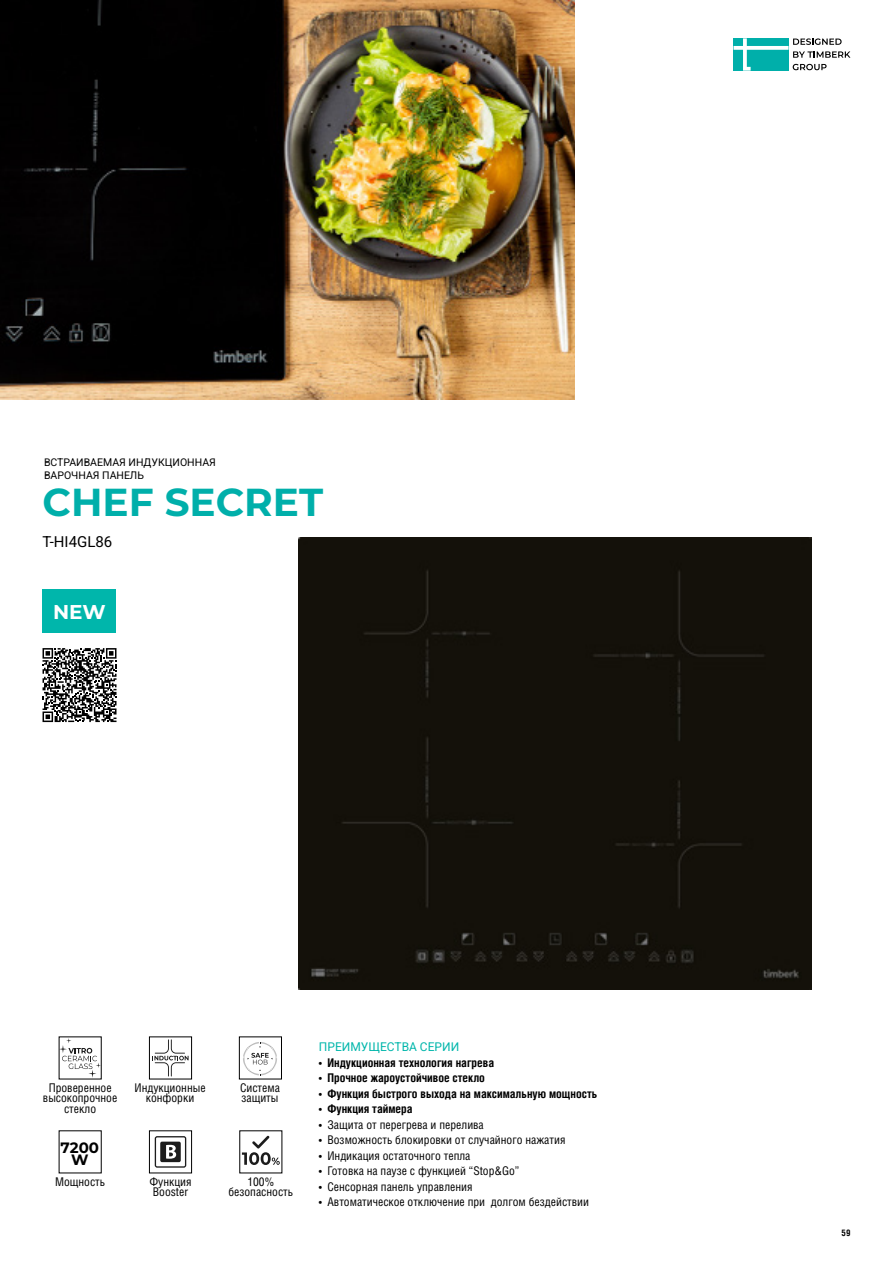
<style>
.page{position:relative;width:893px;height:1263px;background:#fff}
.page>*{position:absolute;margin:0;border:0;box-sizing:border-box;transform-origin:0 0}
.t1{font:700 39px "Montserrat";color:#00afaa}
.t2{font:700 19.95px "Montserrat";color:#fff}
.t3{font:15px "Roboto";color:#000}
.t4{font:700 15px/12px "Montserrat";color:#000;text-align:center}
.t5{font:12px/10.5px "Helios Cond C";color:#000;text-align:center}
.t6{font:700 12px "Helios Cond C";color:#000}
.t7{font:12px "Roboto";color:#00b6ab}
.t8{font:10.5px/13.5px "Roboto";color:#000}
.t9{font:700 9px "Helios Cond C";color:#000}
.s1{font-weight:400}
</style>
<div class="page">
<svg style="left:733px;top:38px;width:117px;height:33px"></svg>
<img style="left:0;top:0;width:574px;height:400px">
<div style="left:299px;top:538px;width:513px;height:452px;background:#14110a"></div>
<div style="left:42px;top:590px;width:74px;height:43px;background:#00b6ab"></div>
<svg style="left:59px;top:1038px;width:42px;height:40px"></svg>
<div style="left:239px;top:1037px;width:43px;height:42px;border:1px solid #000"></div>
<svg style="left:243px;top:1042px;width:34px;height:33px"></svg>
<svg style="left:242px;top:1136px;width:38px;height:29px"></svg>
<svg style="left:43px;top:648px;width:74px;height:74px"></svg>
<div style="left:149px;top:1037px;width:43px;height:42px;border:1px solid #000"></div>
<svg style="left:152px;top:1039px;width:37px;height:37px"></svg>
<div style="left:149px;top:1130px;width:43px;height:43px;border:1px solid #000"></div>
<svg style="left:155px;top:1136px;width:31px;height:32px"></svg>
<p class="t8" style="left:44px;top:455px;width:173px">ВСТРАИВАЕМАЯ ИНДУКЦИОННАЯ<br>ВАРОЧНАЯ ПАНЕЛЬ</p>
<h1 class="t1" style="left:43px;top:474px;width:282px">CHEF SECRET</h1>
<p class="t3" style="left:43px;top:531px;width:71px">T-HI4GL86</p>
<h2 class="t2" style="left:53px;top:597px;width:54px">NEW</h2>
<p class="t5" style="left:43px;top:1082px;width:76px">Проверенное высокопрочное стекло</p>
<p class="t4" style="left:61px;top:1141px;width:40px">7200<br>W</p>
<p class="t5" style="left:55px;top:1176px;width:52px">Мощность</p>
<p class="t5" style="left:135px;top:1082px;width:73px">Индукционные конфорки</p>
<p class="t5" style="left:149px;top:1176px;width:44px;text-align:left">Функция<br>Booster</p>
<p class="t5" style="left:240px;top:1082px;width:41px;text-align:left">Система защиты</p>
<p class="t5" style="left:228px;top:1176px;width:66px">100% безопасность</p>
<p class="t7" style="left:319px;top:1038px;width:142px">ПРЕИМУЩЕСТВА СЕРИИ</p>
<p class="t6" style="left:319px;top:1055px;width:177px"><span class="s1">•</span> Индукционная технология нагрева</p>
<p class="t6" style="left:319px;top:1071px;width:168px"><span class="s1">•</span> Прочное жароустойчивое стекло</p>
<p class="t6" style="left:319px;top:1086px;width:280px"><span class="s1">•</span> Функция быстрого выхода на максимальную мощность</p>
<p class="t6" style="left:319px;top:1102px;width:95px"><span class="s1">•</span> Функция таймера</p>
<p class="t5" style="left:319px;top:1119px;width:166px">• Защита от перегрева и перелива</p>
<p class="t5" style="left:319px;top:1134px;width:248px">• Возможность блокировки от случайного нажатия</p>
<p class="t5" style="left:319px;top:1150px;width:153px">• Индикация остаточного тепла</p>
<p class="t5" style="left:319px;top:1165px;width:202px">• Готовка на паузе с функцией “Stop&amp;Go”</p>
<p class="t5" style="left:319px;top:1181px;width:155px">• Сенсорная панель управления</p>
<p class="t5" style="left:319px;top:1196px;width:272px">• Автоматическое отключение при долгом бездействии</p>
<p class="t9" style="left:841px;top:1227px;width:10px">59</p>
</div>
